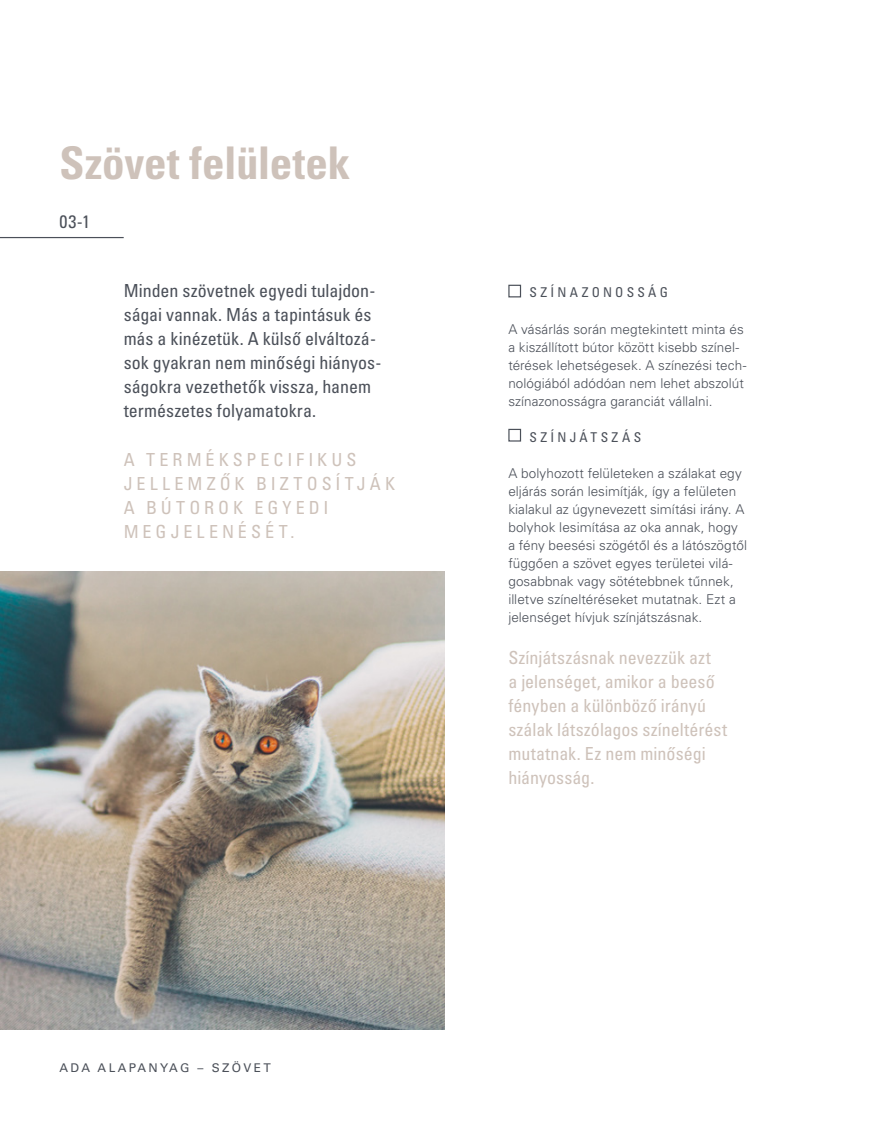
<style>
.page{position:relative;width:872px;height:1132px;background:#fff}
.page>*{position:absolute;margin:0;border:0;box-sizing:border-box;transform-origin:0 0}
.t1{font:45px "Univers LTCYR 67 Bold Cond";letter-spacing:-.005em;color:#cec2ba}
.t2{font:condensed 18px/24px "Univers LTCYR 57";color:#4b5059}
.t3{font:condensed 18px/24px "Univers LTCYR 57";letter-spacing:.01em;color:#cec2ba}
.t4{font:condensed 18px/24px "Univers LTCYR 57";letter-spacing:.225em;color:#cec2ba}
.t5{font:300 13.5px/18px "Univers LTCYR 45";letter-spacing:.005em;color:#4b5059}
.t6{font:condensed 13.5px "Univers LTCYR 57";letter-spacing:.245em;color:#4b5059}
.t7{font:12px "Univers LTCYR 55 Roman";letter-spacing:.2em;color:#4b5059}
</style>
<div class="page">
<div style="left:508px;top:284px;width:13px;height:13px;border:1px solid #4b5059"></div>
<div style="left:508px;top:428px;width:13px;height:13px;border:1px solid #4b5059"></div>
<img style="left:0;top:571px;width:444px;height:457px">
<hr style="left:0;top:237px;width:124px;height:1px;background:#4b5059">
<h1 class="t1" style="left:60px;top:135px;width:292px">Szövet felületek</h1>
<h2 class="t2" style="left:60px;top:209px;width:32px">03-1</h2>
<h2 class="t2" style="left:124px;top:278px;width:259px">Minden szövetnek egyedi tulajdon&shy;ságai vannak. Más a tapintásuk és más a kinézetük. A külső elváltozá&shy;sok gyakran nem minőségi hiányos&shy;ságokra vezethetők vissza, hanem természetes folyamatokra.</h2>
<p class="t6" style="left:529px;top:284px;width:140px">SZÍNAZONOSSÁG</p>
<p class="t5" style="left:508px;top:319px;width:240px">A vásárlás során megtekintett minta és a kiszállított bútor között kisebb színel&shy;térések lehetségesek. A színezési tech&shy;nológiából adódóan nem lehet abszolút színazonosságra garanciát vállalni.</p>
<p class="t6" style="left:529px;top:428px;width:113px">SZÍNJÁTSZÁS</p>
<p class="t5" style="left:508px;top:463px;width:240px">A bolyhozott felületeken a szálakat egy eljárás során lesimítják, így a felületen kialakul az úgynevezett simítási irány. A bolyhok lesimítása az oka annak, hogy a fény beesési szögétől és a látószögtől függően a szövet egyes területei vilá&shy;gosabbnak vagy sötétebbnek tűnnek, illetve színeltéréseket mutatnak. Ezt a jelenséget hívjuk színjátszásnak.</p>
<h2 class="t3" style="left:508px;top:644px;width:220px">Színjátszásnak nevezzük azt<br>a jelenséget, amikor a beeső fényben a különböző irányú szálak látszólagos színeltérést mutatnak. Ez nem minőségi hiányosság.</h2>
<h2 class="t4" style="left:124px;top:447px;width:273px">A TERMÉKSPECIFIKUS<br>JELLEMZŐK BIZTOSÍTJÁK<br>A BÚTOROK EGYEDI<br>MEGJELENÉSÉT.</h2>
<p class="t7" style="left:60px;top:1059px;width:213px">ADA ALAPANYAG – SZÖVET</p>
</div>
